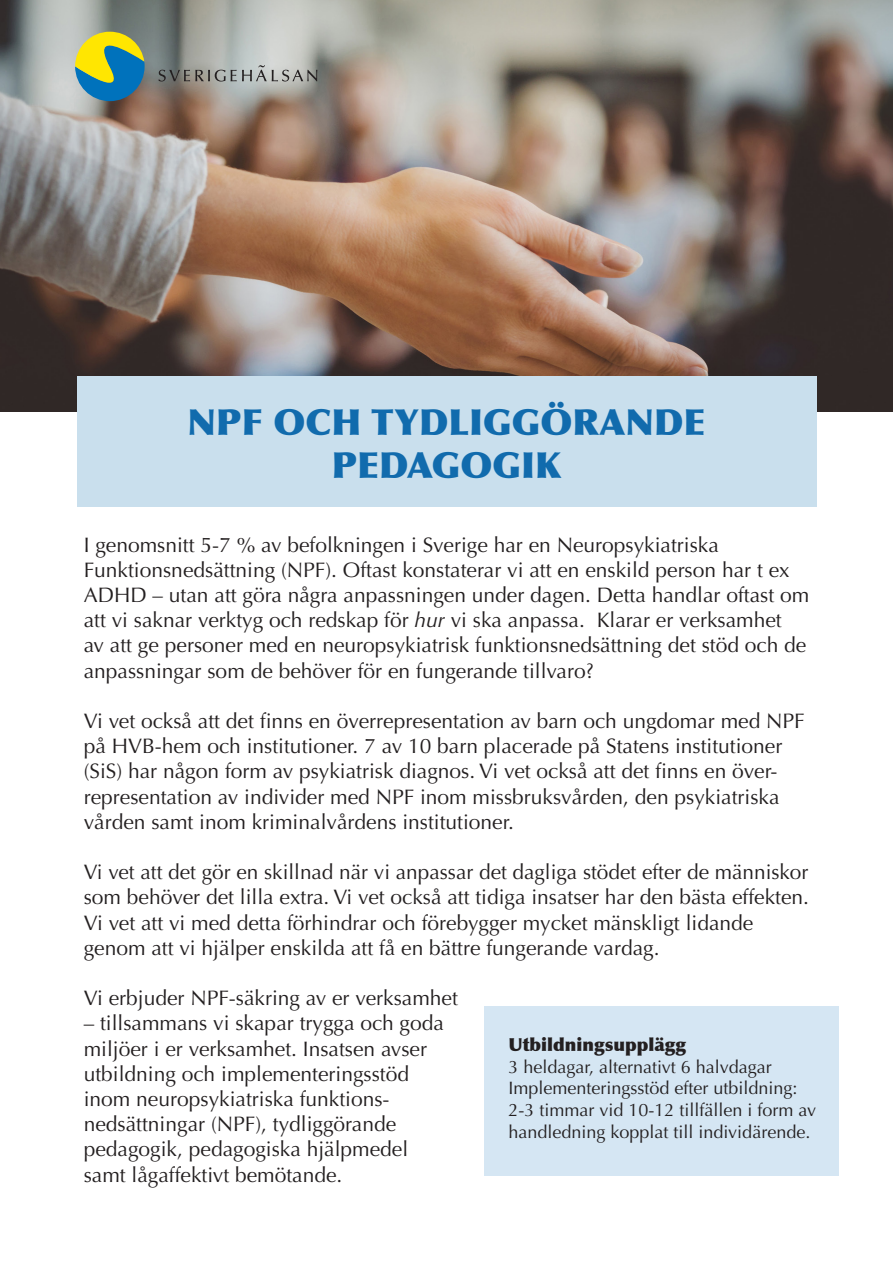
<style>
.page{position:relative;width:893px;height:1263px;background:#fff}
.page>*{position:absolute;margin:0;border:0;box-sizing:border-box;transform-origin:0 0}
.t1{font:900 36px "Optima";color:#116bad}
.t2{font:21px/25.2px "Optima";color:#231f20}
.t3{font:18px/21.6px "Optima";color:#231f20}
.t4{font:900 18px "Optima";color:#231f20}
.s1{font-style:italic}
</style>
<div class="page">
<img style="left:0;top:0;width:893px;height:412px">
<div style="left:77px;top:376px;width:739px;height:131px;background:#c9dfed"></div>
<svg style="left:75px;top:28px;width:70px;height:73px;background:#7ca273"></svg>
<svg style="left:159px;top:65px;width:158px;height:17px;background:#959895"></svg>
<div style="left:484px;top:1007px;width:355px;height:169px;background:#d5e6f3"></div>
<p class="t1" style="left:188px;top:400px;width:519px">NPF OCH TYDLIGGÖRANDE</p>
<p class="t1" style="left:332px;top:443px;width:231px">PEDAGOGIK</p>
<p class="t2" style="left:84px;top:532px;width:637px">I genomsnitt 5-7 % av befolkningen i Sverige har en Neuropsykiatriska</p>
<p class="t2" style="left:84px;top:557px;width:727px">Funktionsnedsättning (NPF). Oftast konstaterar vi att en enskild person har t ex ADHD – utan att göra några anpassningen under dagen. Detta handlar oftast om att vi saknar verktyg och redskap för <span class="s1">hur</span> vi ska anpassa. Klarar er verksamhet<br>av att ge personer med en neuropsykiatrisk funktionsnedsättning det stöd och de anpassningar som de behöver för en fungerande tillvaro?</p>
<p class="t2" style="left:84px;top:708px;width:722px">Vi vet också att det finns en överrepresentation av barn och ungdomar med NPF på HVB-hem och institutioner. 7 av 10 barn placerade på Statens institutioner (SiS) har någon form av psykiatrisk diagnos. Vi vet också att det finns en över&shy;representation av individer med NPF inom missbruksvården, den psykiatriska vården samt inom kriminalvårdens institutioner.</p>
<p class="t2" style="left:84px;top:860px;width:727px;text-align:justify">Vi vet att det gör en skillnad när vi anpassar det dagliga stödet efter de människor som behöver det lilla extra. Vi vet också att tidiga insatser har den bästa effekten.<br>Vi vet att vi med detta förhindrar och förebygger mycket mänskligt lidande</p>
<p class="t2" style="left:84px;top:935px;width:577px">genom att vi hjälper enskilda att få en bättre fungerande vardag.</p>
<p class="t2" style="left:84px;top:986px;width:376px">Vi erbjuder NPF-säkring av er verksamhet</p>
<p class="t2" style="left:84px;top:1011px;width:362px">– tillsammans vi skapar trygga och goda</p>
<p class="t2" style="left:84px;top:1036px;width:345px">miljöer i er verksamhet. Insatsen avser</p>
<p class="t2" style="left:84px;top:1061px;width:327px">utbildning och implementeringsstöd</p>
<p class="t2" style="left:84px;top:1086px;width:307px">inom neuropsykiatriska funktions-</p>
<p class="t2" style="left:84px;top:1112px;width:314px">nedsättningar (NPF), tydliggörande</p>
<p class="t2" style="left:84px;top:1137px;width:326px">pedagogik, pedagogiska hjälpmedel</p>
<p class="t2" style="left:84px;top:1162px;width:260px">samt lågaffektivt bemötande.</p>
<p class="t4" style="left:508px;top:1034px;width:179px">Utbildningsupplägg</p>
<p class="t3" style="left:508px;top:1056px;width:265px">3 heldagar, alternativt 6 halvdagar</p>
<p class="t3" style="left:508px;top:1078px;width:291px">Implementeringsstöd efter utbildning:</p>
<p class="t3" style="left:508px;top:1099px;width:309px">2-3 timmar vid 10-12 tillfällen i form av handledning kopplat till individärende.</p>
</div>
